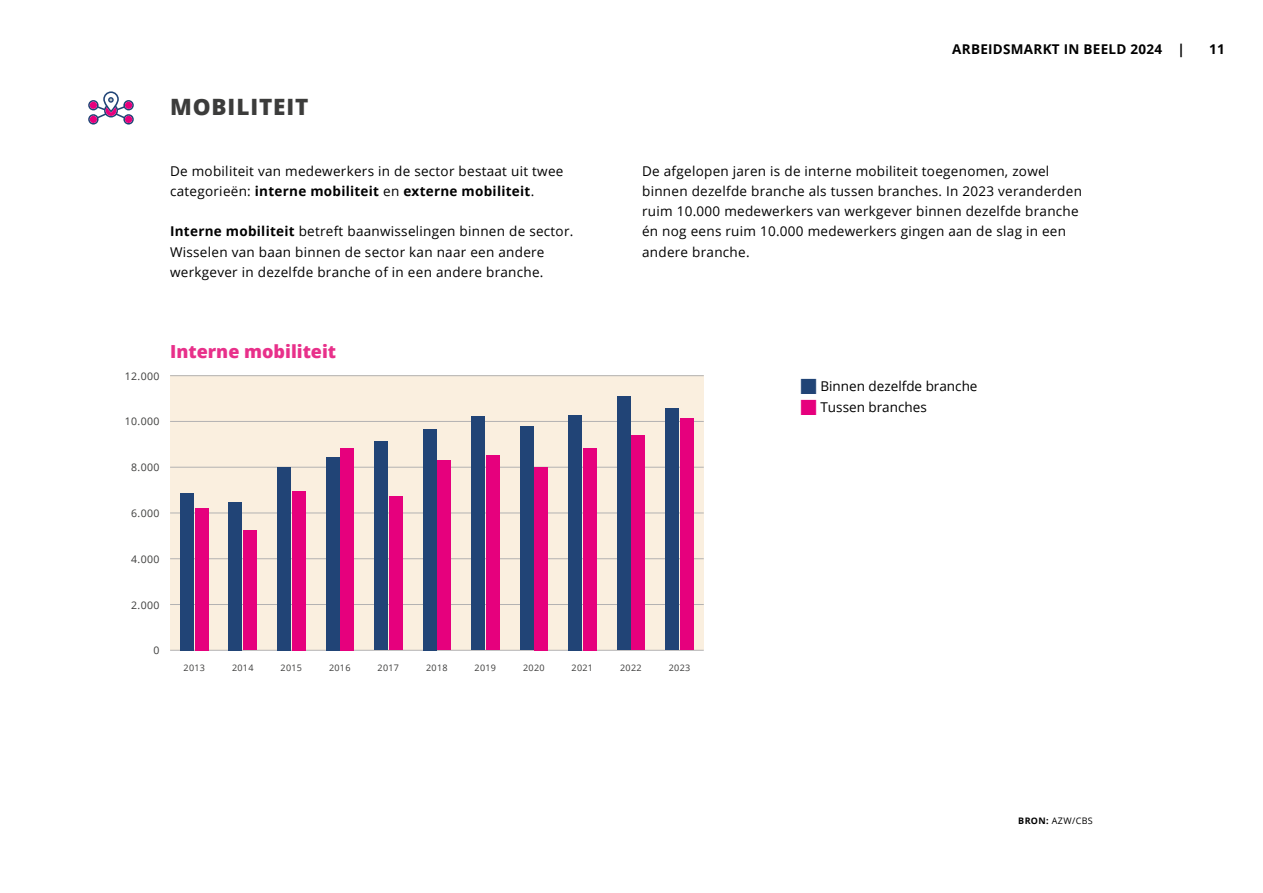
<style>
.page{position:relative;width:1263px;height:893px;background:#fff}
.page>*{position:absolute;margin:0;border:0;box-sizing:border-box;transform-origin:0 0}
.t1{font:800 22.5px "Open Sans";letter-spacing:.04em;color:#3c3c3b}
.t2{font:800 18px "Open Sans";color:#e8308a}
.t3{font:13.5px/20.2px "Open Sans";letter-spacing:.02em;color:#000}
.t4{font:13.5px "Open Sans";color:#000}
.t5{font:700 13.5px "Open Sans";letter-spacing:.02em;color:#000}
.t6{font:10.5px "Open Sans";letter-spacing:.03em;color:#3c3c3b}
.t7{font:9px "Open Sans";letter-spacing:.03em;color:#3c3c3b}
.t8{font:9px "Open Sans";letter-spacing:.04em;color:#000}
.s1{font-weight:700}
.s2{font-family:"Aktiv Grotesk";font-weight:300;font-size:21px;color:#214476}
.s3{font-family:"Aktiv Grotesk";font-weight:300;font-size:21px;color:#e6007d}
</style>
<div class="page">
<svg style="left:88px;top:91px;width:46px;height:34px"></svg>
<div style="left:125px;top:102px;width:7px;height:7px;background:#e6007d;border-radius:50%"></div>
<div style="left:90px;top:102px;width:7px;height:7px;background:#e6007d;border-radius:50%"></div>
<div style="left:90px;top:116px;width:7px;height:7px;background:#e6007d;border-radius:50%"></div>
<div style="left:125px;top:116px;width:7px;height:7px;background:#e6007d;border-radius:50%"></div>
<div style="left:170px;top:376px;width:534px;height:274px;background:#faefdf"></div>
<hr style="left:170px;top:650px;width:534px;height:1px;background:#b3b2b2">
<hr style="left:170px;top:375px;width:534px;height:1px;background:#b3b2b2">
<hr style="left:170px;top:467px;width:534px;height:1px;background:#b3b2b2">
<hr style="left:170px;top:421px;width:534px;height:1px;background:#b3b2b2">
<hr style="left:170px;top:513px;width:534px;height:1px;background:#b3b2b2">
<hr style="left:170px;top:558px;width:534px;height:1px;background:#b3b2b2">
<hr style="left:170px;top:604px;width:534px;height:1px;background:#b3b2b2">
<div style="left:195px;top:508px;width:13px;height:142px;background:#e6007d"></div>
<div style="left:180px;top:493px;width:14px;height:157px;background:#214476"></div>
<div style="left:244px;top:531px;width:13px;height:119px;background:#e6007d"></div>
<div style="left:229px;top:502px;width:13px;height:148px;background:#214476"></div>
<div style="left:292px;top:491px;width:13px;height:159px;background:#e6007d"></div>
<div style="left:277px;top:467px;width:14px;height:183px;background:#214476"></div>
<div style="left:341px;top:448px;width:13px;height:202px;background:#e6007d"></div>
<div style="left:326px;top:457px;width:13px;height:193px;background:#214476"></div>
<div style="left:389px;top:496px;width:13px;height:154px;background:#e6007d"></div>
<div style="left:374px;top:441px;width:14px;height:209px;background:#214476"></div>
<div style="left:438px;top:461px;width:13px;height:189px;background:#e6007d"></div>
<div style="left:423px;top:429px;width:13px;height:221px;background:#214476"></div>
<div style="left:486px;top:455px;width:13px;height:195px;background:#e6007d"></div>
<div style="left:471px;top:417px;width:14px;height:233px;background:#214476"></div>
<div style="left:535px;top:467px;width:13px;height:183px;background:#e6007d"></div>
<div style="left:520px;top:426px;width:13px;height:224px;background:#214476"></div>
<div style="left:583px;top:448px;width:13px;height:202px;background:#e6007d"></div>
<div style="left:568px;top:415px;width:14px;height:235px;background:#214476"></div>
<div style="left:632px;top:435px;width:13px;height:215px;background:#e6007d"></div>
<div style="left:617px;top:397px;width:13px;height:253px;background:#214476"></div>
<div style="left:680px;top:418px;width:13px;height:232px;background:#e6007d"></div>
<div style="left:665px;top:409px;width:14px;height:241px;background:#214476"></div>
<h1 class="t1" style="left:170px;top:89px;width:140px">MOBILITEIT</h1>
<p class="t3" style="left:170px;top:160px;width:395px">De mobiliteit van medewerkers in de sector bestaat uit twee categorieën: <span class="s1">interne mobiliteit</span> en <span class="s1">externe mobiliteit</span>.</p>
<p class="t3" style="left:170px;top:221px;width:405px"><span class="s1">Interne mobiliteit</span> betreft baanwisselingen binnen de sector.<br>Wisselen van baan binnen de sector kan naar een andere werkgever in dezelfde branche of in een andere branche.</p>
<p class="t5" style="left:952px;top:40px;width:234px">ARBEIDSMARKT IN BEELD 2024 |</p>
<p class="t5" style="left:1209px;top:40px;width:17px">11</p>
<p class="t3" style="left:642px;top:160px;width:441px">De afgelopen jaren is de interne mobiliteit toegenomen, zowel binnen dezelfde branche als tussen branches. In 2023 veranderden ruim 10.000 medewerkers van werkgever binnen dezelfde branche én nog eens ruim 10.000 medewerkers gingen aan de slag in een andere branche.</p>
<p class="t6" style="left:125px;top:369px;width:36px">12.000</p>
<h2 class="t2" style="left:170px;top:338px;width:168px">Interne mobiliteit</h2>
<p class="t6" style="left:125px;top:414px;width:36px">10.000</p>
<p class="t6" style="left:131px;top:460px;width:30px">8.000</p>
<p class="t6" style="left:131px;top:506px;width:30px">6.000</p>
<p class="t6" style="left:131px;top:552px;width:30px">4.000</p>
<p class="t6" style="left:131px;top:597px;width:30px">2.000</p>
<p class="t6" style="left:153px;top:643px;width:8px">0</p>
<p class="t7" style="left:184px;top:661px;width:23px">2013</p>
<p class="t7" style="left:232px;top:661px;width:23px">2014</p>
<p class="t7" style="left:281px;top:661px;width:23px">2015</p>
<p class="t7" style="left:329px;top:661px;width:23px">2016</p>
<p class="t7" style="left:378px;top:661px;width:23px">2017</p>
<p class="t7" style="left:426px;top:661px;width:23px">2018</p>
<p class="t7" style="left:475px;top:661px;width:23px">2019</p>
<p class="t7" style="left:523px;top:661px;width:23px">2020</p>
<p class="t7" style="left:572px;top:661px;width:23px">2021</p>
<p class="t7" style="left:620px;top:661px;width:23px">2022</p>
<p class="t7" style="left:669px;top:661px;width:23px">2023</p>
<p class="t4" style="left:799px;top:376px;width:180px"><span class="s2">■</span> Binnen dezelfde branche</p>
<p class="t4" style="left:799px;top:397px;width:129px"><span class="s3">■</span> Tussen branches</p>
<p class="t8" style="left:1018px;top:814px;width:76px"><span class="s1">BRON:</span> AZW/CBS</p>
</div>
